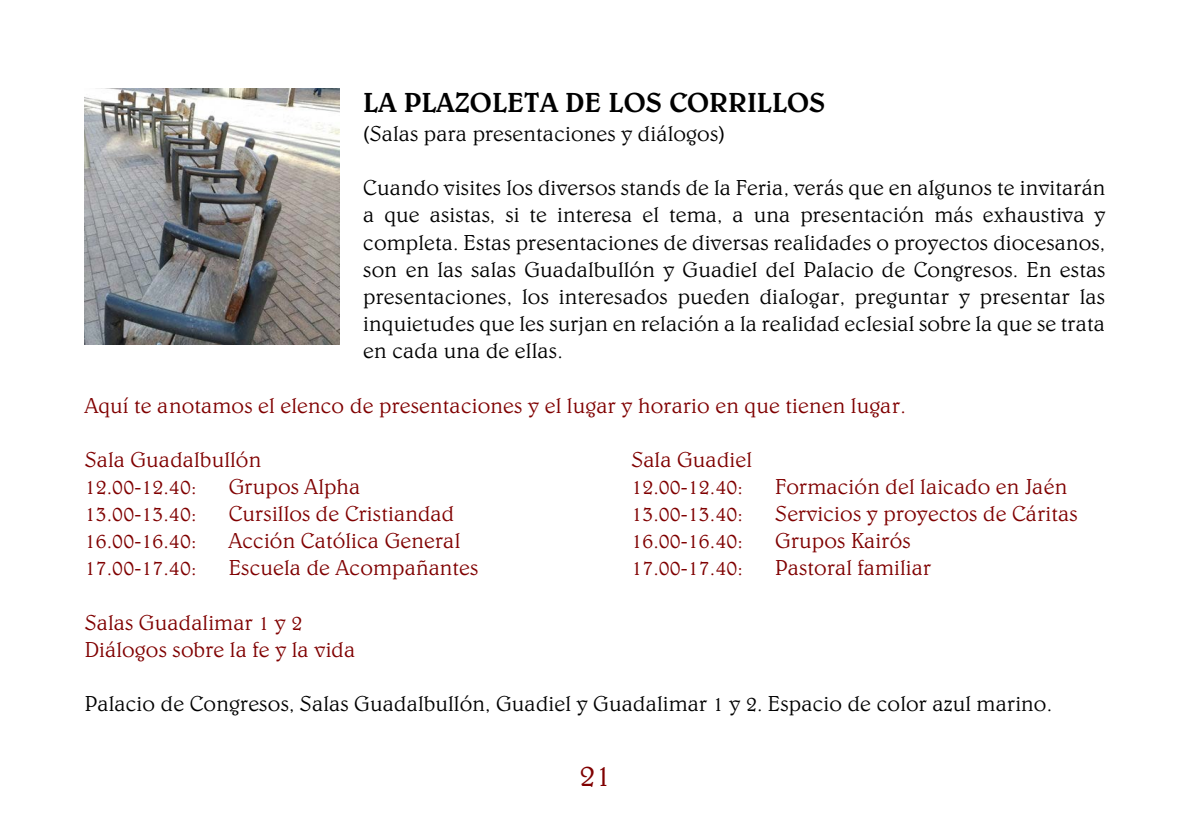
<style>
.page{position:relative;width:1191px;height:840px;background:#fff}
.page>*{position:absolute;margin:0;border:0;box-sizing:border-box;transform-origin:0 0}
.t1{font:300 32px "Belwe BT";color:#800000}
.t2{font:300 28px "Belwe BT";letter-spacing:.005em;color:#000}
.t3{font:300 22px/27.2px "Belwe BT";color:#000;text-align:justify}
.t4{font:300 22px/27.2px "Belwe BT";color:#800000}
</style>
<div class="page">
<img style="left:84px;top:88px;width:255px;height:256px">
<p class="t2" style="left:363px;top:91px;width:464px">LA PLAZOLETA DE LOS CORRILLOS</p>
<p class="t3" style="left:363px;top:122px;width:363px">(Salas para presentaciones y diálogos)</p>
<p class="t3" style="left:363px;top:176px;width:744px">Cuando visites los diversos stands de la Feria, verás que en algunos te invitarán a que asistas, si te interesa el tema, a una presentación más exhaustiva y completa. Estas presentaciones de diversas realidades o proyectos diocesanos, son en las salas Guadalbullón y Guadiel del Palacio de Congresos. En estas presentaciones, los interesados pueden dialogar, preguntar y presentar las inquietudes que les surjan en relación a la realidad eclesial sobre la que se trata en cada una de ellas.</p>
<p class="t4" style="left:85px;top:393px;width:822px">Aquí te anotamos el elenco de presentaciones y el lugar y horario en que tienen lugar.</p>
<p class="t4" style="left:85px;top:447px;width:178px">Sala Guadalbullón<br>12.00-12.40:</p>
<p class="t4" style="left:631px;top:447px;width:122px">Sala Guadiel<br>12.00-12.40:</p>
<p class="t4" style="left:775px;top:474px;width:294px">Formación del laicado en Jaén</p>
<p class="t4" style="left:229px;top:474px;width:133px">Grupos Alpha</p>
<p class="t4" style="left:85px;top:501px;width:113px">13.00-13.40:</p>
<p class="t4" style="left:229px;top:501px;width:227px">Cursillos de Cristiandad</p>
<p class="t4" style="left:85px;top:528px;width:113px">16.00-16.40:</p>
<p class="t4" style="left:229px;top:528px;width:233px">Acción Católica General</p>
<p class="t4" style="left:85px;top:555px;width:113px">17.00-17.40:</p>
<p class="t4" style="left:229px;top:555px;width:251px">Escuela de Acompañantes</p>
<p class="t4" style="left:631px;top:501px;width:113px">13.00-13.40:</p>
<p class="t4" style="left:775px;top:501px;width:304px">Servicios y proyectos de Cáritas</p>
<p class="t4" style="left:631px;top:528px;width:113px">16.00-16.40:</p>
<p class="t4" style="left:775px;top:528px;width:137px">Grupos Kairós</p>
<p class="t4" style="left:631px;top:555px;width:113px">17.00-17.40:</p>
<p class="t4" style="left:775px;top:555px;width:158px">Pastoral familiar</p>
<p class="t4" style="left:85px;top:610px;width:272px">Salas Guadalimar 1 y 2<br>Diálogos sobre la fe y la vida</p>
<p class="t3" style="left:85px;top:691px;width:969px">Palacio de Congresos, Salas Guadalbullón, Guadiel y Guadalimar 1 y 2. Espacio de color azul marino.</p>
<h1 class="t1" style="left:579px;top:761px;width:33px">21</h1>
</div>
